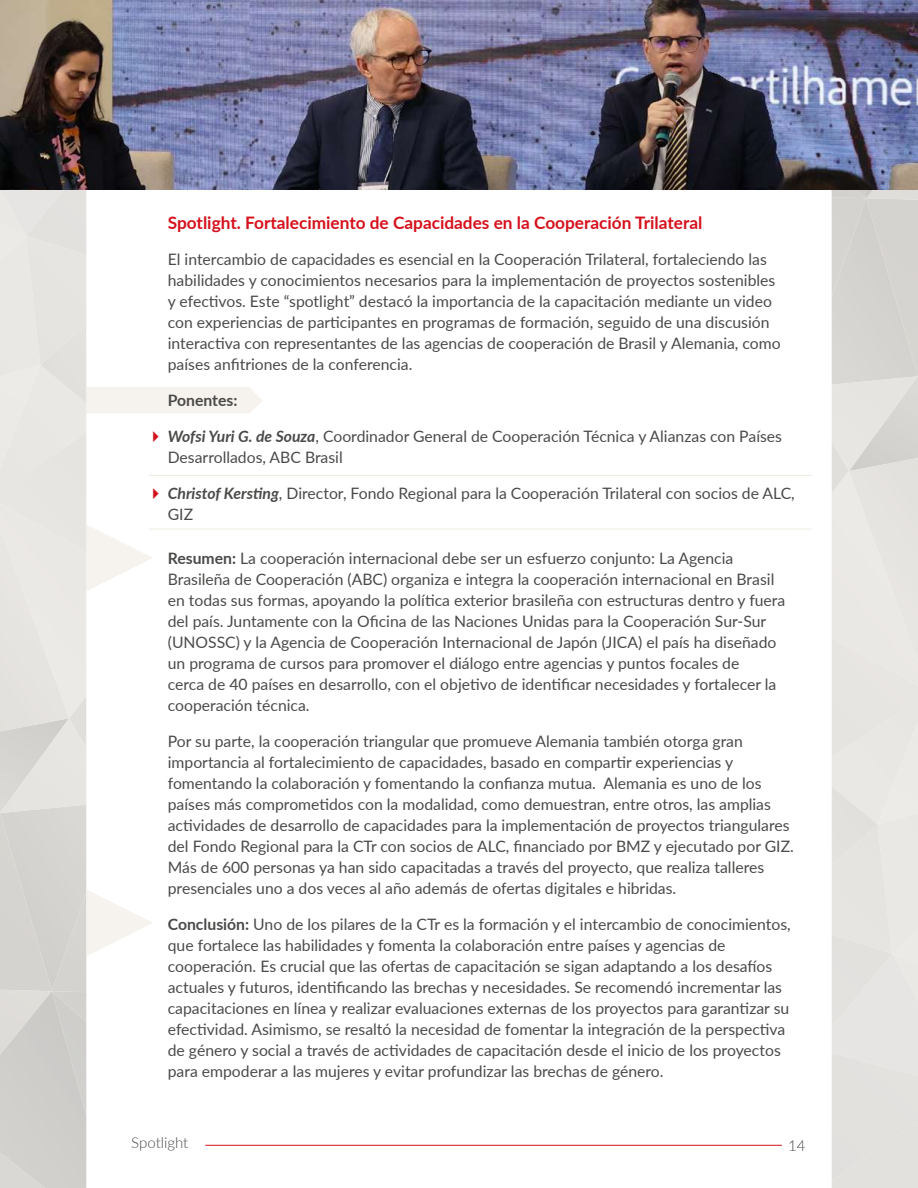
<style>
.page{position:relative;width:918px;height:1188px;background:#fff}
.page>*{position:absolute;margin:0;border:0;box-sizing:border-box;transform-origin:0 0}
.t1{font:700 17.25px "Lato";color:#d5111c}
.t2{font:15.75px/21px "Lato";color:#4a4a49}
.t3{font:700 15.75px "Lato";color:#4a4a49}
.t4{font:300 15px "Lato";color:#4a4a49}
.s1{font-weight:700;font-style:italic}
.s2{font-weight:700}
</style>
<div class="page">
<hr style="left:205px;top:1145px;width:577px;height:1px;background:#d5111c">
<svg style="left:832px;top:190px;width:86px;height:998px;fill:#e6e4e1"></svg>
<img style="left:263px;top:0;width:655px;height:190px">
<hr style="left:149px;top:475px;width:663px;height:1px;background:#f0ece3">
<hr style="left:149px;top:529px;width:663px;height:1px;background:#f0ece3">
<svg style="left:0;top:0;width:263px;height:1188px"></svg>
<p class="t1" style="left:168px;top:210px;width:536px">Spotlight. Fortalecimiento de Capacidades en la Cooperación Trilateral</p>
<p class="t2" style="left:168px;top:248px;width:614px">El intercambio de capacidades es esencial en la Cooperación Trilateral, fortaleciendo las habilidades y conocimientos necesarios para la implementación de proyectos sostenibles y efectivos. Este “spotlight” destacó la importancia de la capacitación mediante un video con experiencias de participantes en programas de formación, seguido de una discusión interactiva con representantes de las agencias de cooperación de Brasil y Alemania, como países anfitriones de la conferencia.</p>
<p class="t3" style="left:168px;top:389px;width:71px">Ponentes:</p>
<p class="t2" style="left:168px;top:425px;width:616px"><span class="s1">Wofsi Yuri G. de Souza</span>, Coordinador General de Cooperación Técnica y Alianzas con Países<br>Desarrollados, ABC Brasil</p>
<p class="t2" style="left:168px;top:482px;width:629px"><span class="s1">Christof Kersting</span>, Director, Fondo Regional para la Cooperación Trilateral con socios de ALC,<br>GIZ</p>
<p class="t2" style="left:168px;top:547px;width:619px"><span class="s2">Resumen:</span> La cooperación internacional debe ser un esfuerzo conjunto: La Agencia Brasileña de Cooperación (ABC) organiza e integra la cooperación internacional en Brasil en todas sus formas, apoyando la política exterior brasileña con estructuras dentro y fuera del país. Juntamente con la Oficina de las Naciones Unidas para la Cooperación Sur-Sur (UNOSSC) y la Agencia de Cooperación Internacional de Japón (JICA) el país ha diseñado un programa de cursos para promover el diálogo entre agencias y puntos focales de<br>cerca de 40 países en desarrollo, con el objetivo de identificar necesidades y fortalecer la cooperación técnica.</p>
<p class="t2" style="left:168px;top:730px;width:628px">Por su parte, la cooperación triangular que promueve Alemania también otorga gran importancia al fortalecimiento de capacidades, basado en compartir experiencias y fomentando la colaboración y fomentando la confianza mutua. Alemania es uno de los países más comprometidos con la modalidad, como demuestran, entre otros, las amplias actividades de desarrollo de capacidades para la implementación de proyectos triangulares del Fondo Regional para la CTr con socios de ALC, financiado por BMZ y ejecutado por GIZ.<br>Más de 600 personas ya han sido capacitadas a través del proyecto, que realiza talleres presenciales uno a dos veces al año además de ofertas digitales e hibridas.</p>
<p class="t2" style="left:168px;top:913px;width:624px"><span class="s2">Conclusión:</span> Uno de los pilares de la CTr es la formación y el intercambio de conocimientos, que fortalece las habilidades y fomenta la colaboración entre países y agencias de cooperación. Es crucial que las ofertas de capacitación se sigan adaptando a los desafíos actuales y futuros, identificando las brechas y necesidades. Se recomendó incrementar las capacitaciones en línea y realizar evaluaciones externas de los proyectos para garantizar su efectividad. Asimismo, se resaltó la necesidad de fomentar la integración de la perspectiva de género y social a través de actividades de capacitación desde el inicio de los proyectos para empoderar a las mujeres y evitar profundizar las brechas de género.</p>
<p class="t4" style="left:131px;top:1133px;width:59px">Spotlight</p>
<p class="t4" style="left:788px;top:1135px;width:19px">14</p>
</div>
